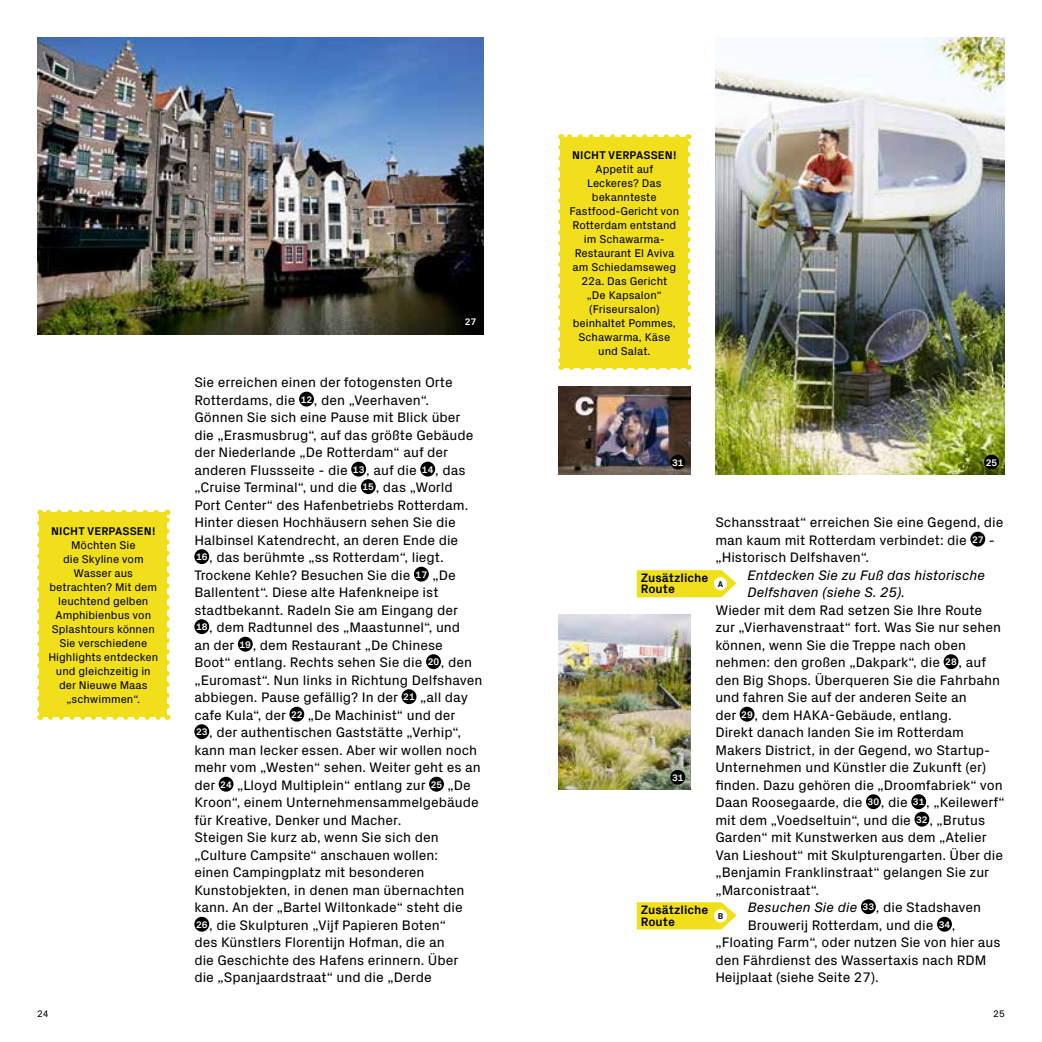
<style>
.page{position:relative;width:1042px;height:1042px;background:#fff}
.page>*{position:absolute;margin:0;border:0;box-sizing:border-box;transform-origin:0 0}
.t1{font:14px/17.5px "Px Grotesk";color:#000}
.t2{font:italic 14px/17.5px "Px Grotesk";color:#000}
.t3{font:700 12.42px/11.5px "Px Grotesk";color:#000}
.t4{font:11.38px/14px "Px Grotesk";color:#000;text-align:center}
.t5{font:700 11.38px "Px Grotesk";letter-spacing:.01em;color:#000}
.t6{font:700 9.62px "Px Grotesk";color:#fff}
.t7{font:9.62px "Px Grotesk";color:#000}
.t8{font:700 8.58px "Px Grotesk";color:#000}
.s1{font-style:normal}
</style>
<div class="page">
<img style="left:558px;top:387px;width:132px;height:88px">
<img style="left:558px;top:615px;width:132px;height:175px">
<img style="left:37px;top:37px;width:447px;height:298px">
<img style="left:715px;top:37px;width:290px;height:438px">
<div style="left:40px;top:512px;width:127px;height:205px;background:#f0df1a"></div>
<svg style="left:37px;top:523px;width:5px;height:197px"></svg>
<svg style="left:50px;top:714px;width:118px;height:6px"></svg>
<svg style="left:164px;top:510px;width:5px;height:196px"></svg>
<svg style="left:40px;top:510px;width:116px;height:2px"></svg>
<div style="left:299px;top:392px;width:15px;height:14px;background:#000;border-radius:50%"></div>
<div style="left:351px;top:462px;width:15px;height:14px;background:#000;border-radius:50%"></div>
<div style="left:420px;top:462px;width:15px;height:14px;background:#000;border-radius:50%"></div>
<div style="left:361px;top:479px;width:15px;height:15px;background:#000;border-radius:50%"></div>
<div style="left:194px;top:549px;width:15px;height:15px;background:#000;border-radius:50%"></div>
<div style="left:414px;top:567px;width:15px;height:14px;background:#000;border-radius:50%"></div>
<div style="left:194px;top:619px;width:15px;height:15px;background:#000;border-radius:50%"></div>
<div style="left:238px;top:637px;width:15px;height:14px;background:#000;border-radius:50%"></div>
<div style="left:426px;top:654px;width:15px;height:15px;background:#000;border-radius:50%"></div>
<div style="left:401px;top:689px;width:15px;height:15px;background:#000;border-radius:50%"></div>
<div style="left:289px;top:707px;width:15px;height:14px;background:#000;border-radius:50%"></div>
<div style="left:194px;top:724px;width:15px;height:15px;background:#000;border-radius:50%"></div>
<div style="left:219px;top:777px;width:14px;height:14px;background:#000;border-radius:50%"></div>
<div style="left:429px;top:777px;width:15px;height:14px;background:#000;border-radius:50%"></div>
<div style="left:194px;top:917px;width:15px;height:14px;background:#000;border-radius:50%"></div>
<div style="left:970px;top:532px;width:15px;height:14px;background:#000;border-radius:50%"></div>
<div style="left:943px;top:654px;width:15px;height:15px;background:#000;border-radius:50%"></div>
<div style="left:739px;top:707px;width:15px;height:14px;background:#000;border-radius:50%"></div>
<div style="left:866px;top:794px;width:15px;height:15px;background:#000;border-radius:50%"></div>
<div style="left:911px;top:794px;width:15px;height:15px;background:#000;border-radius:50%"></div>
<div style="left:914px;top:812px;width:15px;height:14px;background:#000;border-radius:50%"></div>
<div style="left:861px;top:899px;width:15px;height:15px;background:#000;border-radius:50%"></div>
<div style="left:937px;top:917px;width:15px;height:14px;background:#000;border-radius:50%"></div>
<div style="left:984px;top:455px;width:15px;height:14px;background:#000;border-radius:50%"></div>
<div style="left:670px;top:455px;width:15px;height:14px;background:#000;border-radius:50%"></div>
<div style="left:463px;top:314px;width:15px;height:15px;background:#000;border-radius:50%"></div>
<div style="left:670px;top:770px;width:15px;height:14px;background:#000;border-radius:50%"></div>
<svg style="left:637px;top:570px;width:99px;height:27px;background:#f1e12c"></svg>
<div style="left:714px;top:577px;width:13px;height:13px;background:#fff;border-radius:50%"></div>
<svg style="left:637px;top:902px;width:99px;height:27px;background:#f1e12d"></svg>
<div style="left:714px;top:909px;width:13px;height:13px;background:#fff;border-radius:50%"></div>
<div style="left:561px;top:137px;width:127px;height:230px;background:#f0df1a"></div>
<svg style="left:571px;top:367px;width:111px;height:3px"></svg>
<svg style="left:558px;top:147px;width:5px;height:223px"></svg>
<svg style="left:685px;top:134px;width:5px;height:223px"></svg>
<svg style="left:561px;top:134px;width:116px;height:3px"></svg>
<p class="t5" style="left:51px;top:523px;width:106px">NICHT VERPASSEN!</p>
<p class="t4" style="left:48px;top:538px;width:111px">Möchten Sie<br>die Skyline vom<br>Wasser aus betrachten? Mit dem leuchtend gelben<br>Amphibienbus von<br>Splashtours können<br>Sie verschiedene<br>Highlights entdecken und gleichzeitig in der Nieuwe Maas „schwimmen“.</p>
<p class="t6" style="left:465px;top:315px;width:13px">27</p>
<p class="t1" style="left:194px;top:373px;width:290px">Sie erreichen einen der fotogensten Orte Rotterdams, die <sup>12</sup> , den „Veerhaven“.<br>Gönnen Sie sich eine Pause mit Blick über die „Erasmusbrug“, auf das größte Gebäude der Niederlande „De Rotterdam“ auf der anderen Flussseite - die <sup>13</sup> , auf die <sup>14</sup> , das „Cruise Terminal“, und die <sup>15</sup> , das „World Port Center“ des Hafenbetriebs Rotterdam.<br>Hinter diesen Hochhäusern sehen Sie die Halbinsel Katendrecht, an deren Ende die<br><sup>16</sup> , das berühmte „ss Rotterdam“, liegt.<br>Trockene Kehle? Besuchen Sie die <sup>17</sup> „De Ballentent“. Diese alte Hafenkneipe ist stadtbekannt. Radeln Sie am Eingang der<br><sup>18</sup> , dem Radtunnel des „Maastunnel“, und<br>an der <sup>19</sup> , dem Restaurant „De Chinese Boot“ entlang. Rechts sehen Sie die <sup>20</sup> , den „Euromast“. Nun links in Richtung Delfshaven abbiegen. Pause gefällig? In der <sup>21</sup> „all day cafe Kula“, der <sup>22</sup> „De Machinist“ und der<br><sup>23</sup> , der authentischen Gaststätte „Verhip“, kann man lecker essen. Aber wir wollen noch mehr vom „Westen“ sehen. Weiter geht es an der <sup>24</sup> „Lloyd Multiplein“ entlang zur <sup>25</sup> „De Kroon“, einem Unternehmensammelgebäude für Kreative, Denker und Macher.<br>Steigen Sie kurz ab, wenn Sie sich den „Culture Campsite“ anschauen wollen:<br>einen Campingplatz mit besonderen Kunstobjekten, in denen man übernachten kann. An der „Bartel Wiltonkade“ steht die<br><sup>26</sup> , die Skulpturen „Vijf Papieren Boten“<br>des Künstlers Florentijn Hofman, die an<br>die Geschichte des Hafens erinnern. Über<br>die „Spanjaardstraat“ und die „Derde</p>
<p class="t5" style="left:572px;top:146px;width:106px">NICHT VERPASSEN!</p>
<p class="t4" style="left:569px;top:161px;width:111px">Appetit auf<br>Leckeres? Das bekannteste<br>Fastfood-Gericht von<br>Rotterdam entstand im Schawarma-<br>Restaurant El Aviva am Schiedamseweg<br>22a. Das Gericht<br>„De Kapsalon“ (Friseursalon) beinhaltet Pommes,<br>Schawarma, Käse und Salat.</p>
<p class="t6" style="left:672px;top:455px;width:13px">31</p>
<p class="t6" style="left:986px;top:455px;width:13px">25</p>
<p class="t1" style="left:715px;top:513px;width:290px">Schansstraat“ erreichen Sie eine Gegend, die man kaum mit Rotterdam verbindet: die <sup>27</sup> - „Historisch Delfshaven“.</p>
<p class="t2" style="left:747px;top:565px;width:239px">Entdecken Sie zu Fuß das historische<br>Delfshaven (siehe S. 25).</p>
<p class="t1" style="left:715px;top:600px;width:268px">Wieder mit dem Rad setzen Sie Ihre Route</p>
<p class="t1" style="left:715px;top:618px;width:287px">zur „Vierhavenstraat“ fort. Was Sie nur sehen</p>
<p class="t1" style="left:715px;top:635px;width:252px">können, wenn Sie die Treppe nach oben</p>
<p class="t1" style="left:715px;top:653px;width:272px">nehmen: den großen „Dakpark“, die <sup>28</sup> , auf</p>
<p class="t1" style="left:715px;top:670px;width:286px">den Big Shops. Überqueren Sie die Fahrbahn</p>
<p class="t1" style="left:715px;top:688px;width:253px">und fahren Sie auf der anderen Seite an</p>
<p class="t1" style="left:715px;top:705px;width:238px">der <sup>29</sup> , dem HAKA-Gebäude, entlang.</p>
<p class="t1" style="left:715px;top:723px;width:250px">Direkt danach landen Sie im Rotterdam</p>
<p class="t1" style="left:715px;top:740px;width:276px">Makers District, in der Gegend, wo Startup-</p>
<p class="t1" style="left:715px;top:758px;width:272px">Unternehmen und Künstler die Zukunft (er)</p>
<p class="t1" style="left:715px;top:775px;width:289px">finden. Dazu gehören die „Droomfabriek“ von</p>
<p class="t1" style="left:715px;top:793px;width:291px">Daan Roosegaarde, die <sup>30</sup> , die <sup>31</sup> , „Keilewerf“</p>
<p class="t1" style="left:715px;top:810px;width:271px">mit dem „Voedseltuin“, und die <sup>32</sup> , „Brutus</p>
<p class="t1" style="left:715px;top:828px;width:273px">Garden“ mit Kunstwerken aus dem „Atelier</p>
<p class="t1" style="left:715px;top:845px;width:289px">Van Lieshout“ mit Skulpturengarten. Über die</p>
<p class="t1" style="left:715px;top:863px;width:275px">„Benjamin Franklinstraat“ gelangen Sie zur</p>
<p class="t1" style="left:715px;top:880px;width:105px">„Marconistraat“.</p>
<p class="t2" style="left:748px;top:898px;width:235px">Besuchen Sie die <sup>33</sup> <span class="s1">, die Stadshaven</span></p>
<p class="t1" style="left:748px;top:915px;width:209px">Brouwerij Rotterdam, und die <sup>34</sup> ,</p>
<p class="t1" style="left:715px;top:933px;width:287px">„Floating Farm“, oder nutzen Sie von hier aus</p>
<p class="t1" style="left:715px;top:950px;width:273px">den Fährdienst des Wassertaxis nach RDM</p>
<p class="t1" style="left:715px;top:968px;width:165px">Heijplaat (siehe Seite 27).</p>
<p class="t3" style="left:641px;top:571px;width:69px">Zusätzliche<br>Route</p>
<p class="t8" style="left:718px;top:578px;width:7px">A</p>
<p class="t6" style="left:672px;top:770px;width:13px">31</p>
<p class="t3" style="left:641px;top:903px;width:69px">Zusätzliche<br>Route</p>
<p class="t8" style="left:718px;top:910px;width:7px">B</p>
<p class="t7" style="left:37px;top:1007px;width:13px">24</p>
<p class="t7" style="left:993px;top:1007px;width:13px">25</p>
</div>
